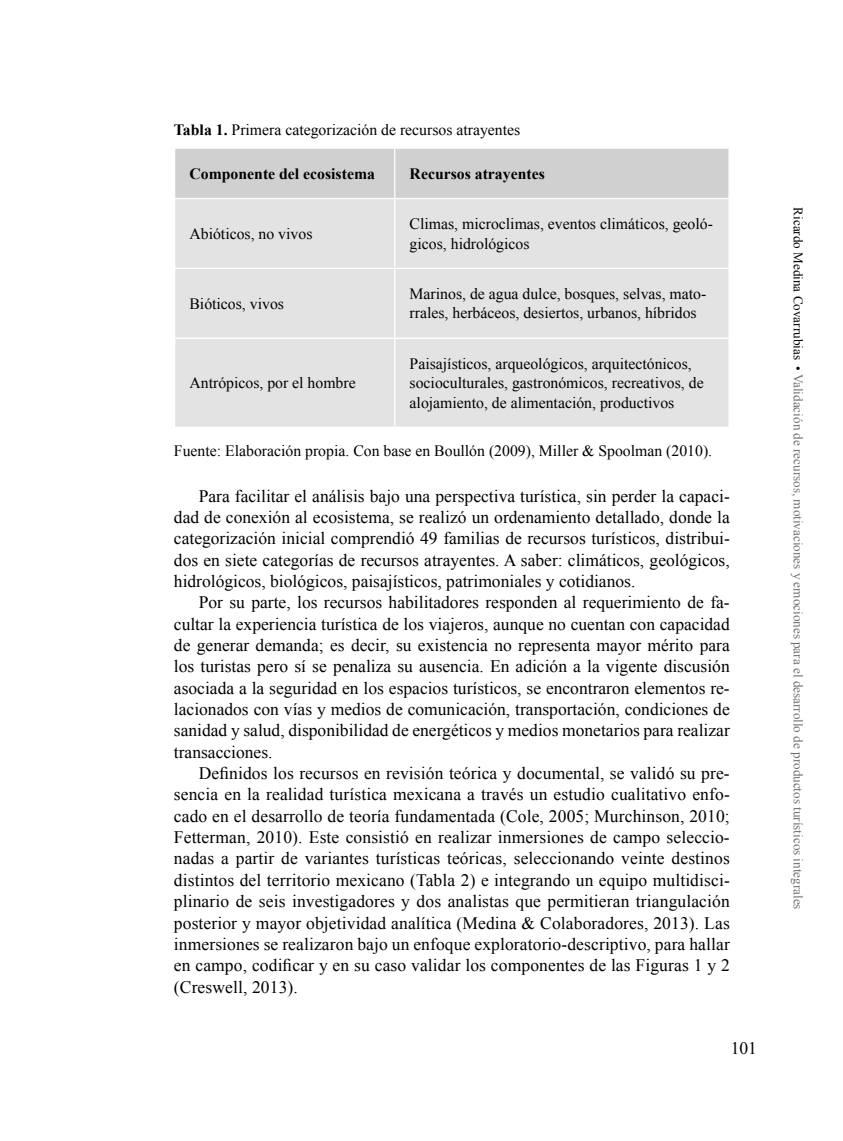
<style>
.page{position:relative;width:843px;height:1141px;background:#fff}
.page>*{position:absolute;margin:0;border:0;box-sizing:border-box;transform-origin:0 0}
.t1{font:17.5px/21.3px "Times New Roman";color:#000;text-align:justify}
.t2{font:15.75px/19.2px "Times New Roman";color:#000}
.t3{font:700 15.75px "Times New Roman";color:#000}
.t4{font:13.12px "Times New Roman";color:#717171}
.s1{font-weight:700}
.s2{color:#000}
</style>
<div class="page">
<div style="left:175px;top:149px;width:553px;height:49px;background:#d0d0d0"></div>
<div style="left:175px;top:199px;width:553px;height:228px;background:#e3e3e3"></div>
<hr style="left:394px;top:149px;width:1px;height:49px;background:#fff">
<hr style="left:394px;top:199px;width:1px;height:69px;background:#fff">
<hr style="left:174px;top:268px;width:221px;height:1px;background:#fff">
<hr style="left:395px;top:268px;width:334px;height:1px;background:#fff">
<hr style="left:394px;top:269px;width:1px;height:69px;background:#fff">
<hr style="left:174px;top:338px;width:221px;height:1px;background:#fff">
<hr style="left:395px;top:338px;width:334px;height:1px;background:#fff">
<hr style="left:394px;top:339px;width:1px;height:88px;background:#fff">
<p class="t2" style="left:174px;top:120px;width:348px"><span class="s1">Tabla 1.</span> Primera categorización de recursos atrayentes</p>
<p class="t3" style="left:189px;top:165px;width:187px">Componente del ecosistema</p>
<p class="t3" style="left:409px;top:165px;width:137px">Recursos atrayentes</p>
<p class="t2" style="left:189px;top:224px;width:124px">Abióticos, no vivos</p>
<p class="t2" style="left:409px;top:214px;width:305px">Climas, microclimas, eventos climáticos, geoló&shy;gicos, hidrológicos</p>
<p class="t2" style="left:189px;top:294px;width:96px">Bióticos, vivos</p>
<p class="t2" style="left:409px;top:284px;width:298px">Marinos, de agua dulce, bosques, selvas, mato&shy;rrales, herbáceos, desiertos, urbanos, híbridos</p>
<p class="t2" style="left:409px;top:354px;width:295px">Paisajísticos, arqueológicos, arquitectónicos, socioculturales, gastronómicos, recreativos, de alojamiento, de alimentación, productivos</p>
<p class="t2" style="left:174px;top:440px;width:540px">Fuente: Elaboración propia. Con base en Boullón (2009), Miller &amp; Spoolman (2010).</p>
<p class="t1" style="left:174px;top:485px;width:557px;text-indent:25px">Para facilitar el análisis bajo una perspectiva turística, sin perder la capaci&shy;dad de conexión al ecosistema, se realizó un ordenamiento detallado, donde la categorización inicial comprendió 49 familias de recursos turísticos, distribui&shy;dos en siete categorías de recursos atrayentes. A saber: climáticos, geológicos, hidrológicos, biológicos, paisajísticos, patrimoniales y cotidianos.</p>
<p class="t1" style="left:174px;top:592px;width:557px;text-indent:25px">Por su parte, los recursos habilitadores responden al requerimiento de fa&shy;cultar la experiencia turística de los viajeros, aunque no cuentan con capacidad de generar demanda; es decir, su existencia no representa mayor mérito para los turistas pero sí se penaliza su ausencia. En adición a la vigente discusión asociada a la seguridad en los espacios turísticos, se encontraron elementos re&shy;lacionados con vías y medios de comunicación, transportación, condiciones de sanidad y salud, disponibilidad de energéticos y medios monetarios para realizar transacciones.</p>
<p class="t1" style="left:174px;top:762px;width:557px;text-indent:25px">Definidos los recursos en revisión teórica y documental, se validó su pre&shy;sencia en la realidad turística mexicana a través un estudio cualitativo enfo&shy;cado en el desarrollo de teoría fundamentada (Cole, 2005; Murchinson, 2010; Fetterman, 2010). Este consistió en realizar inmersiones de campo seleccio&shy;nadas a partir de variantes turísticas teóricas, seleccionando veinte destinos distintos del territorio mexicano (Tabla 2) e integrando un equipo multidisci&shy;plinario de seis investigadores y dos analistas que permitieran triangulación posterior y mayor objetividad analítica (Medina &amp; Colaboradores, 2013). Las inmersiones se realizaron bajo un enfoque exploratorio-descriptivo, para hallar en campo, codificar y en su caso validar los componentes de las Figuras 1 y 2 (Creswell, 2013).</p>
<p class="t2" style="left:189px;top:373px;width:168px">Antrópicos, por el hombre</p>
<p class="t1" style="left:730px;top:1038px;width:28px">101</p>
<p class="t4" style="left:805px;top:207px;width:704px;rotate:90deg"><span class="s2">Ricardo Medina Covarrubias •</span> Validación de recursos, motivaciones y emociones para el desarrollo de productos turísticos integrales</p>
</div>
